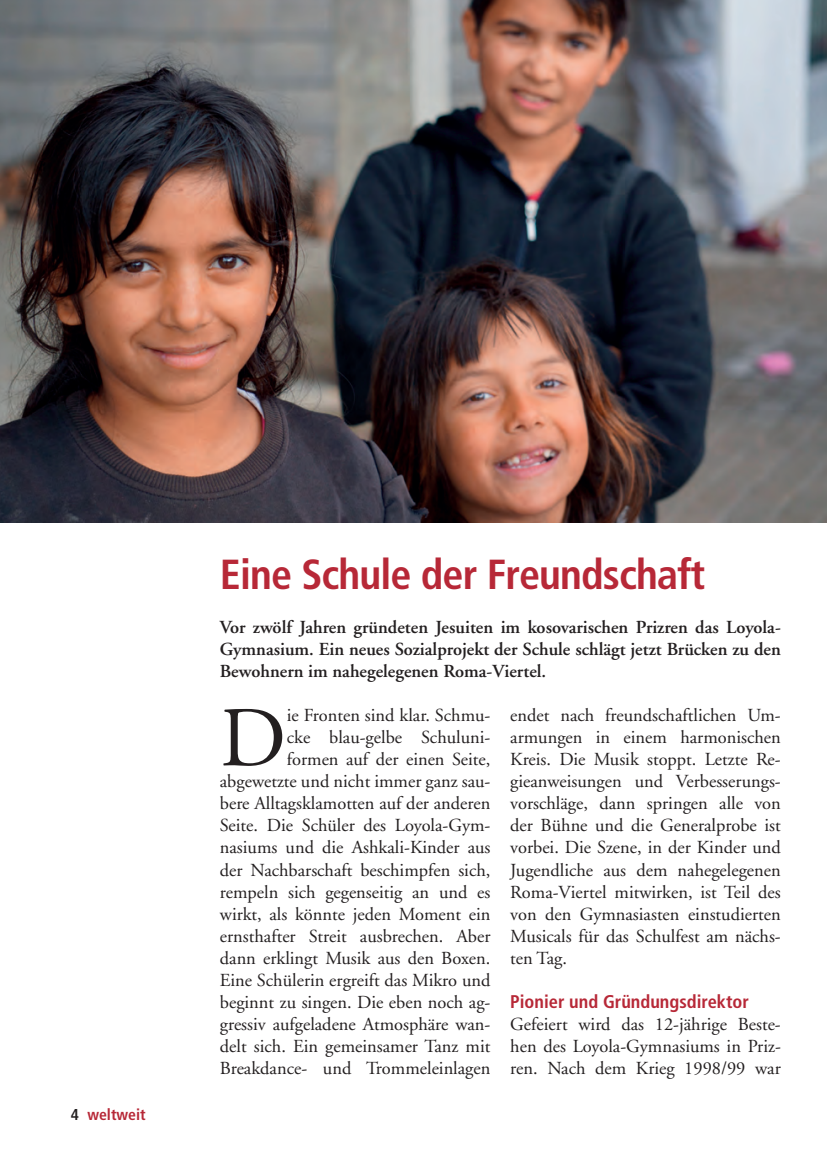
<style>
.page{position:relative;width:827px;height:1154px;background:#fff}
.page>*{position:absolute;margin:0;border:0;box-sizing:border-box;transform-origin:0 0}
.t1{font:84.88px "Adobe Garamond";color:#231f20}
.t2{font:700 condensed 42px "Frutiger";letter-spacing:-.02em;color:#b72837}
.t3{font:18.38px/22.1px "Adobe Garamond";color:#231f20;text-align:justify}
.t4{font:600 18.38px/22.1px "Adobe Garamond";color:#231f20;text-align:justify}
.t5{font:700 condensed 18.38px "Frutiger";color:#b72837}
.t6{font:700 condensed 15.75px "Frutiger";color:#b72837}
.s1{color:#231f20}
</style>
<div class="page">
<img style="left:0;top:0;width:826px;height:523px">
<p class="t6" style="left:71px;top:1105px;width:76px"><span class="s1">4</span> weltweit</p>
<h2 class="t2" style="left:220px;top:549px;width:487px">Eine Schule der Freundschaft</h2>
<p class="t4" style="left:220px;top:616px;width:562px">Vor zwölf Jahren gründeten Jesuiten im kosovarischen Prizren das Loyola-Gymnasium. Ein neues Sozialprojekt der Schule schlägt jetzt Brücken zu den Bewohnern im nahegelegenen Roma-Viertel.</p>
<h1 class="t1" style="left:220px;top:693px;width:68px">D</h1>
<p class="t3" style="left:220px;top:705px;width:272px;text-align:right">ie Fronten sind klar. Schmu-<br>cke blau-gelbe Schuluni-<br>formen auf der einen Seite, abgewetzte und nicht immer ganz sau&shy;bere Alltagsklamotten auf der anderen Seite. Die Schüler des Loyola-Gym&shy;nasiums und die Ashkali-Kinder aus der Nachbarschaft beschimpfen sich, rempeln sich gegenseitig an und es wirkt, als könnte jeden Moment ein ernsthafter Streit ausbrechen. Aber dann erklingt Musik aus den Boxen.<br>Eine Schülerin ergreift das Mikro und beginnt zu singen. Die eben noch ag&shy;gressiv aufgeladene Atmosphäre wan&shy;delt sich. Ein gemeinsamer Tanz mit Breakdance- und Trommeleinlagen</p>
<p class="t3" style="left:510px;top:705px;width:272px">endet nach freundschaftlichen Um&shy;armungen in einem harmonischen Kreis. Die Musik stoppt. Letzte Re&shy;gieanweisungen und Verbesserungs&shy;vorschläge, dann springen alle von der Bühne und die Generalprobe ist vorbei. Die Szene, in der Kinder und Jugendliche aus dem nahegelegenen Roma-Viertel mitwirken, ist Teil des von den Gymnasiasten einstudierten Musicals für das Schulfest am nächs&shy;ten Tag.</p>
<p class="t5" style="left:510px;top:990px;width:240px">Pionier und Gründungsdirektor</p>
<p class="t3" style="left:510px;top:1013px;width:272px">Gefeiert wird das 12-jährige Beste&shy;hen des Loyola-Gymnasiums in Priz&shy;ren. Nach dem Krieg 1998/99 war</p>
</div>
